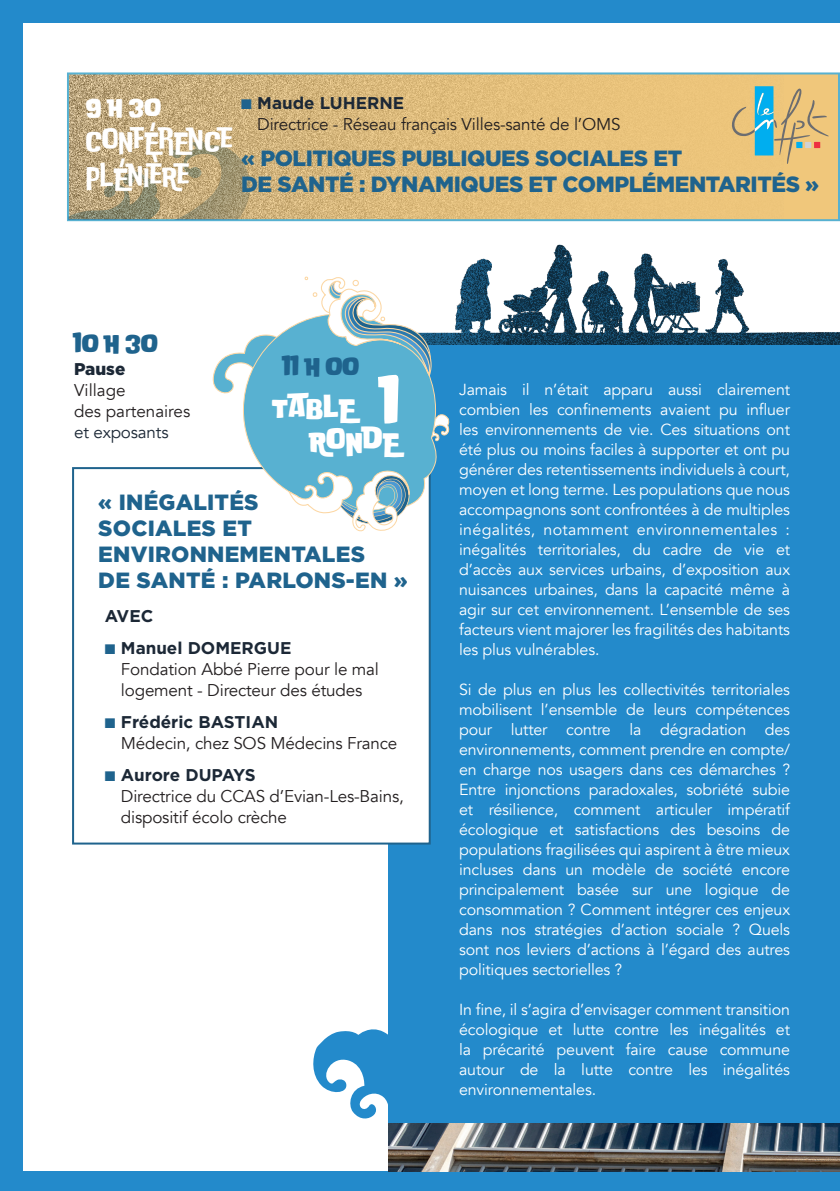
<style>
.page{position:relative;width:840px;height:1191px;background:#fff}
.page>*{position:absolute;margin:0;border:0;box-sizing:border-box;transform-origin:0 0}
.t1{font:700 63.4px "Do Ub Le Ba Ss";color:#fff}
.t2{font:30px "Do Ub Le Ba Ss";letter-spacing:-.01em;color:#fff}
.t3{font:700 30px "Do Ub Le Ba Ss";color:#fff}
.t4{font:700 26px "Do Ub Le Ba Ss";color:#1f638d}
.t5{font:700 26px "Do Ub Le Ba Ss";color:#fff}
.t6{font:900 22px "Gotham";letter-spacing:-.02em;color:#1f638d}
.t7{font:900 22px "Gotham";letter-spacing:.01em;color:#1f638d}
.t8{font:17px/21px "Avenir";letter-spacing:-.01em;color:#231f20}
.t9{font:17px "Avenir";letter-spacing:-.01em;color:#1c2836}
.t10{font:900 17px "Gotham";color:#1c2836}
.t11{font:700 17px "Gotham";color:#1c2836}
.t12{font:16px/20px "Avenir";letter-spacing:-.01em;color:#fff;text-align:justify}
.s1{color:#1f638d}
.s2{font-family:"Gotham";font-weight:700;color:#1c2836}
</style>
<div class="page">
<div style="left:0;top:0;width:839px;height:23px;background:#238acb"></div>
<div style="left:0;top:1171px;width:839px;height:20px;background:#238acb"></div>
<div style="left:0;top:0;width:23px;height:1191px;background:#238acb"></div>
<img style="left:388px;top:221px;width:451px;height:124px">
<img style="left:388px;top:1123px;width:451px;height:48px">
<div style="left:68px;top:73px;width:770px;height:147px;background:#f0c77b"></div>
<img style="left:70px;top:75px;width:606px;height:143px">
<div style="left:67px;top:72px;width:772px;height:149px;border:2px solid #57b1d1"></div>
<div style="left:388px;top:345px;width:451px;height:778px;background:#238acb"></div>
<div style="left:72px;top:467px;width:358px;height:377px;background:#fff;border:2px solid #1f638d"></div>
<svg style="left:206px;top:276px;width:244px;height:257px"></svg>
<svg style="left:313px;top:1029px;width:75px;height:90px"></svg>
<img style="left:79px;top:162px;width:109px;height:57px">
<img style="left:69px;top:212px;width:30px;height:7px">
<img style="left:188px;top:141px;width:36px;height:78px">
<img style="left:206px;top:145px;width:34px;height:74px">
<img style="left:227px;top:148px;width:13px;height:68px">
<img style="left:240px;top:125px;width:13px;height:94px">
<img style="left:131px;top:146px;width:59px;height:28px">
<svg style="left:179px;top:125px;width:24px;height:1px"></svg>
<svg style="left:731px;top:86px;width:97px;height:78px"></svg>
<p class="t5" style="left:85px;top:93px;width:77px">9 H 30</p>
<p class="t8" style="left:257px;top:93px;width:364px;text-indent:-16px"><span class="s1">■</span> <span class="s2">Maude LUHERNE<br></span>Directrice - Réseau français Villes-santé de l’OMS</p>
<p class="t2" style="left:85px;top:122px;width:151px">CONFÉRENCE</p>
<p class="t2" style="left:85px;top:158px;width:108px">PLÉNIÈRE</p>
<p class="t6" style="left:241px;top:143px;width:442px">« POLITIQUES PUBLIQUES SOCIALES ET</p>
<p class="t6" style="left:241px;top:169px;width:579px">DE SANTÉ : DYNAMIQUES ET COMPLÉMENTARITÉS »</p>
<p class="t4" style="left:74px;top:329px;width:85px">10 H 30</p>
<p class="t10" style="left:74px;top:357px;width:53px">Pause</p>
<p class="t8" style="left:74px;top:379px;width:53px">Village</p>
<p class="t8" style="left:74px;top:400px;width:118px">des partenaires</p>
<p class="t9" style="left:74px;top:422px;width:96px">et exposants</p>
<p class="t4" style="left:283px;top:353px;width:77px">11 H 00</p>
<p class="t1" style="left:381px;top:369px;width:22px">1</p>
<p class="t3" style="left:271px;top:388px;width:86px">TABLE</p>
<p class="t3" style="left:308px;top:422px;width:93px">RONDE</p>
<p class="t7" style="left:98px;top:487px;width:162px">« INÉGALITÉS</p>
<p class="t7" style="left:98px;top:513px;width:155px">SOCIALES ET</p>
<p class="t7" style="left:98px;top:539px;width:268px">ENVIRONNEMENTALES</p>
<p class="t7" style="left:98px;top:565px;width:311px">DE SANTÉ : PARLONS-EN »</p>
<p class="t11" style="left:105px;top:604px;width:50px">AVEC</p>
<p class="t8" style="left:121px;top:638px;width:259px;text-indent:-16px"><span class="s1">■</span> <span class="s2">Manuel DOMERGUE<br></span>Fondation Abbé Pierre pour le mal logement - Directeur des études</p>
<p class="t8" style="left:121px;top:712px;width:278px;text-indent:-16px"><span class="s1">■</span> <span class="s2">Frédéric BASTIAN<br></span>Médecin, chez SOS Médecins France</p>
<p class="t8" style="left:121px;top:765px;width:284px;text-indent:-16px"><span class="s1">■</span> <span class="s2">Aurore DUPAYS<br></span>Directrice du CCAS d’Evian-Les-Bains, dispositif écolo crèche</p>
<p class="t12" style="left:459px;top:380px;width:332px">Jamais il n’était apparu aussi clairement combien les confinements avaient pu influer les environnements de vie. Ces situations ont été plus ou moins faciles à supporter et ont pu générer des retentissements individuels à court, moyen et long terme. Les populations que nous accompagnons sont confrontées à de multiples inégalités, notamment environnementales : inégalités territoriales, du cadre de vie et d’accès aux services urbains, d’exposition aux nuisances urbaines, dans la capacité même à agir sur cet environnement. L’ensemble de ses facteurs vient majorer les fragilités des habitants les plus vulnérables.</p>
<p class="t12" style="left:459px;top:680px;width:332px">Si de plus en plus les collectivités territoriales mobilisent l’ensemble de leurs compétences pour lutter contre la dégradation des environnements, comment prendre en compte/ en charge nos usagers dans ces démarches ?<br>Entre injonctions paradoxales, sobriété subie et résilience, comment articuler impératif écologique et satisfactions des besoins de populations fragilisées qui aspirent à être mieux incluses dans un modèle de société encore principalement basée sur une logique de consommation ? Comment intégrer ces enjeux dans nos stratégies d’action sociale ? Quels sont nos leviers d’actions à l’égard des autres politiques sectorielles ?</p>
<p class="t12" style="left:459px;top:1000px;width:332px">In fine, il s’agira d’envisager comment transition écologique et lutte contre les inégalités et la précarité peuvent faire cause commune autour de la lutte contre les inégalités environnementales.</p>
</div>
